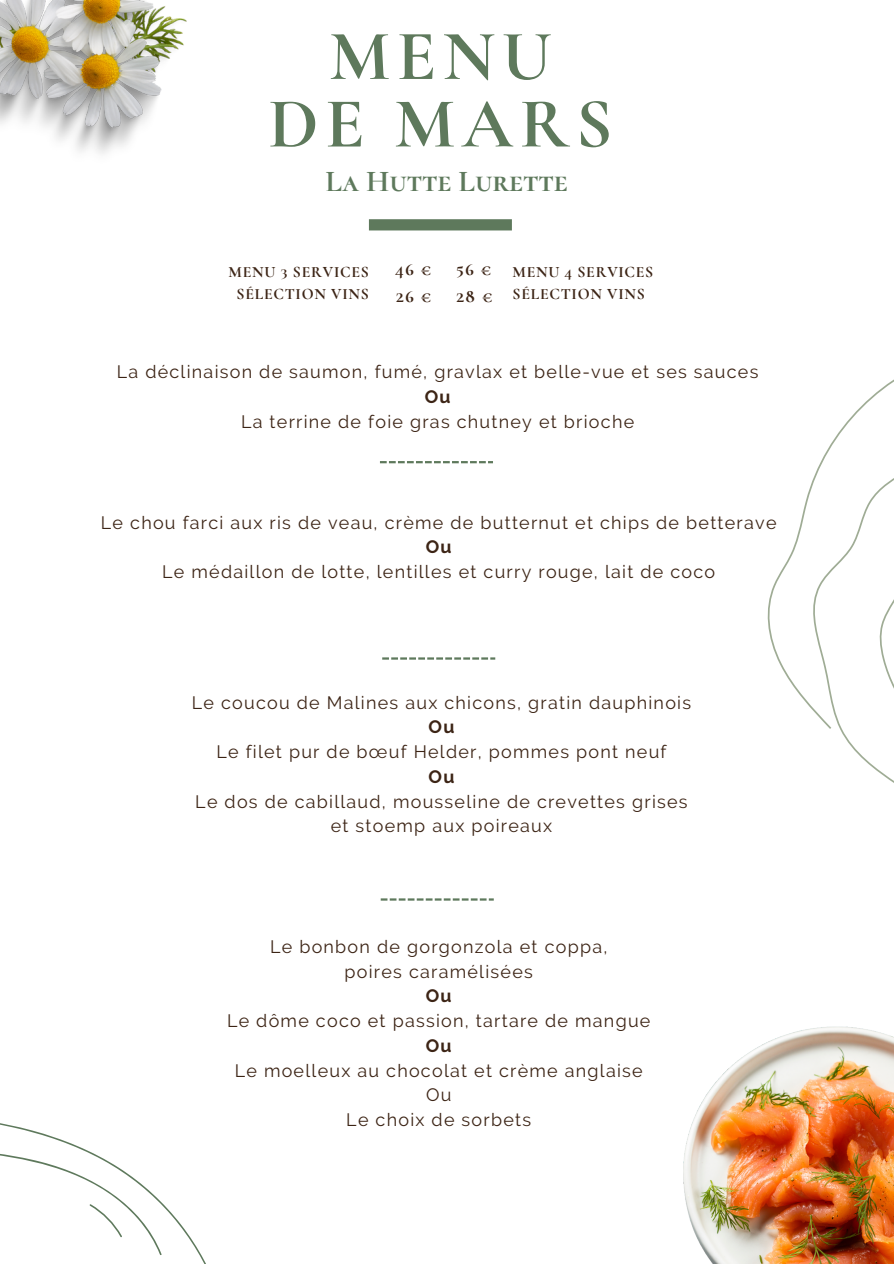
<style>
.page{position:relative;width:894px;height:1264px;background:#fff}
.page>*{position:absolute;margin:0;border:0;box-sizing:border-box;transform-origin:0 0}
.t1{font:700 71.4px/67.5px "Cormorant Garamond";letter-spacing:.09em;color:#5e795c;text-align:center}
.t2{font:700 30.45px "Cormorant SC";color:#5e795c}
.t3{font:17.85px/24.8px "Raleway";letter-spacing:.07em;color:#3c2415;text-align:center}
.t4{font:700 17.85px "Cormorant SC";letter-spacing:.07em;color:#3c2415}
.t5{font:700 15.6px "Cormorant SC";letter-spacing:.05em;color:#3c2415}
.s1{font-weight:700}
</style>
<div class="page">
<svg style="left:767px;top:380px;width:126px;height:402px"></svg>
<div style="left:369px;top:219px;width:142px;height:11px;background:#5e795c"></div>
<svg style="left:380px;top:461px;width:113px;height:2px"></svg>
<svg style="left:382px;top:657px;width:113px;height:2px"></svg>
<svg style="left:380px;top:898px;width:113px;height:2px"></svg>
<svg style="left:0;top:1123px;width:206px;height:140px"></svg>
<svg style="left:0;top:1152px;width:162px;height:103px"></svg>
<img style="left:0;top:0;width:187px;height:154px">
<img style="left:683px;top:1026px;width:210px;height:237px">
<h3 class="t1" style="left:268px;top:22px;width:345px">MENU<br>DE MARS</h3>
<h3 class="t2" style="left:325px;top:163px;width:244px">La Hutte Lurette</h3>
<p class="t5" style="left:228px;top:263px;width:142px">MENU 3 SERVICES</p>
<p class="t5" style="left:236px;top:284px;width:134px">SÉLECTION VINS</p>
<h4 class="t4" style="left:395px;top:258px;width:38px">46 €</h4>
<h4 class="t4" style="left:395px;top:285px;width:37px">26 €</h4>
<h4 class="t4" style="left:456px;top:258px;width:37px">56 €</h4>
<h4 class="t4" style="left:456px;top:285px;width:38px">28 €</h4>
<h3 class="t5" style="left:512px;top:263px;width:142px">MENU 4 SERVICES</h3>
<h3 class="t5" style="left:512px;top:284px;width:134px">SÉLECTION VINS</h3>
<p class="t3" style="left:117px;top:359px;width:643px">La déclinaison de saumon, fumé, gravlax et belle-vue et ses sauces<br><span class="s1">Ou<br></span>La terrine de foie gras chutney et brioche</p>
<h2 class="t3" style="left:101px;top:510px;width:677px">Le chou farci aux ris de veau, crème de butternut et chips de betterave<br><span class="s1">Ou<br></span>Le médaillon de lotte, lentilles et curry rouge, lait de coco</h2>
<p class="t3" style="left:192px;top:689px;width:500px">Le coucou de Malines aux chicons, gratin dauphinois<br><span class="s1">Ou<br></span>Le filet pur de bœuf Helder, pommes pont neuf<br><span class="s1">Ou<br></span>Le dos de cabillaud, mousseline de crevettes grises et stoemp aux poireaux</p>
<p class="t3" style="left:227px;top:934px;width:425px">Le bonbon de gorgonzola et coppa,<br>poires caramélisées<br><span class="s1">Ou<br></span>Le dôme coco et passion, tartare de mangue<br><span class="s1">Ou<br></span>Le moelleux au chocolat et crème anglaise<br>Ou<br>Le choix de sorbets</p>
</div>
